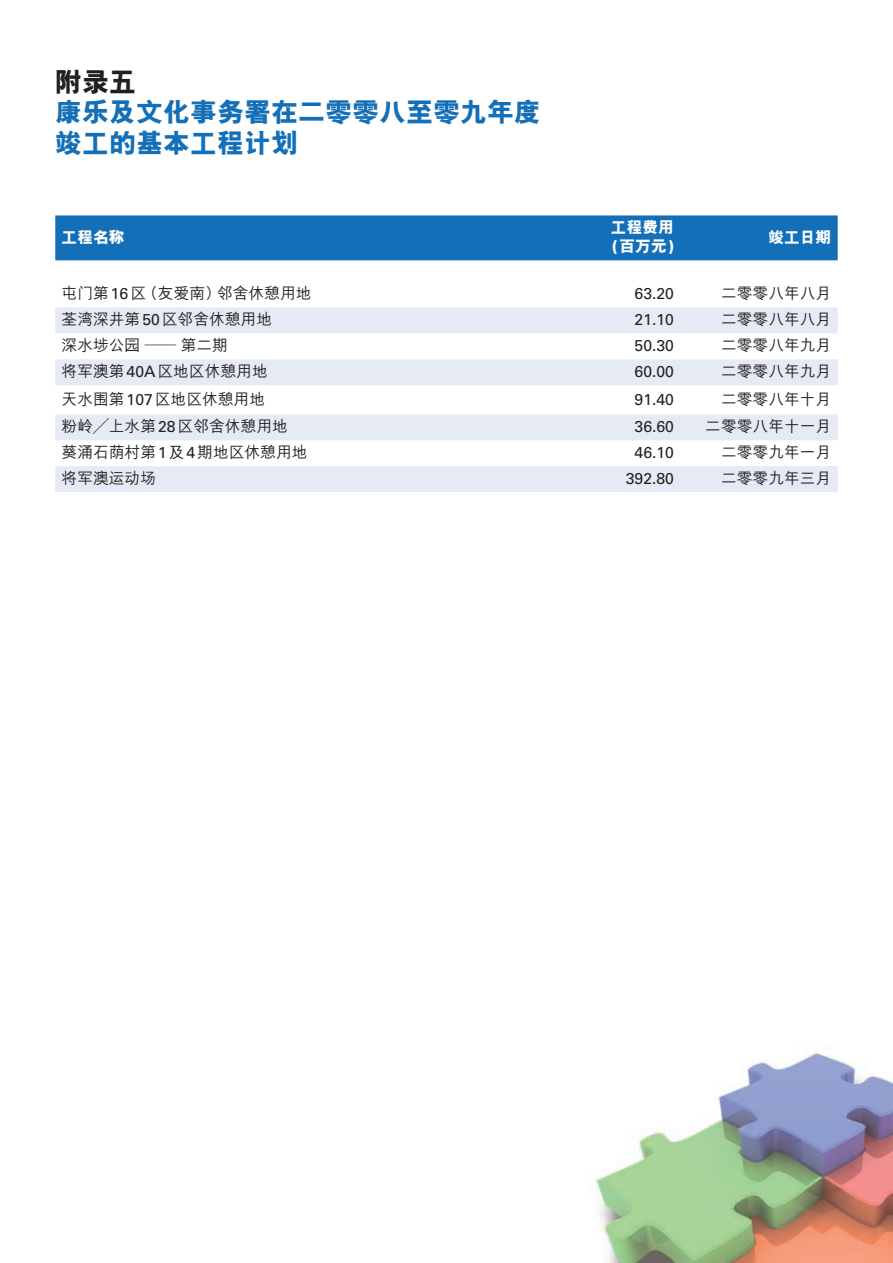
<style>
.page{position:relative;width:893px;height:1263px;background:#fff}
.page>*{position:absolute;margin:0;border:0;box-sizing:border-box;transform-origin:0 0}
.t1{font:800 27px/31.2px "M Hei HKS";color:#136fb8}
.t2{font:800 27px "M Hei HKS";color:#231f20}
.t3{font:500 15.75px "M Hei HKS";color:#231f20}
.t4{font:15.75px "Univers LT Std";color:#231f20}
.t5{font:800 15.75px/18.8px "M Hei HKS";color:#fff}
.s1{font-family:"Univers LT Std";font-weight:900}
.s2{font-family:"Univers LT Std";font-weight:400}
</style>
<div class="page">
<img style="left:595px;top:1053px;width:298px;height:210px">
<div style="left:55px;top:215px;width:783px;height:45px;background:#136fb8"></div>
<svg style="left:55px;top:307px;width:783px;height:185px;fill:#e5eaf5"></svg>
<h1 class="t2" style="left:55px;top:64px;width:83px">附錄五</h1>
<h1 class="t1" style="left:55px;top:97px;width:488px">康樂及文化事務署在二零零八至零九年度竣工的基本工程計劃</h1>
<p class="t5" style="left:62px;top:228px;width:64px">工程名稱</p>
<p class="t5" style="left:611px;top:218px;width:64px">工程費用<span class="s1">(</span>百萬元<span class="s1">)</span></p>
<p class="t5" style="left:768px;top:228px;width:64px">竣工日期</p>
<p class="t3" style="left:62px;top:282px;width:251px">屯門第<span class="s2">16</span>區（友愛南）鄰舍休憩用地</p>
<p class="t4" style="left:635px;top:284px;width:41px">63.20</p>
<p class="t3" style="left:721px;top:282px;width:112px">二零零八年八月</p>
<p class="t3" style="left:62px;top:308px;width:212px">荃灣深井第<span class="s2">50</span>區鄰舍休憩用地</p>
<p class="t4" style="left:635px;top:310px;width:41px">21.10</p>
<p class="t3" style="left:721px;top:308px;width:112px">二零零八年八月</p>
<p class="t3" style="left:62px;top:334px;width:168px">深水埗公園 —— 第二期</p>
<p class="t4" style="left:635px;top:336px;width:41px">50.30</p>
<p class="t3" style="left:721px;top:334px;width:112px">二零零八年九月</p>
<p class="t3" style="left:62px;top:360px;width:208px">將軍澳第<span class="s2">40A</span>區地區休憩用地</p>
<p class="t4" style="left:635px;top:362px;width:41px">60.00</p>
<p class="t3" style="left:721px;top:360px;width:112px">二零零八年九月</p>
<p class="t3" style="left:62px;top:387px;width:205px">天水圍第<span class="s2">107</span>區地區休憩用地</p>
<p class="t4" style="left:635px;top:390px;width:41px">91.40</p>
<p class="t3" style="left:721px;top:387px;width:112px">二零零八年十月</p>
<p class="t3" style="left:62px;top:415px;width:228px">粉嶺╱上水第<span class="s2">28</span>區鄰舍休憩用地</p>
<p class="t4" style="left:635px;top:417px;width:41px">36.60</p>
<p class="t3" style="left:705px;top:415px;width:127px">二零零八年十一月</p>
<p class="t3" style="left:62px;top:441px;width:247px">葵涌石蔭邨第<span class="s2">1</span>及<span class="s2">4</span>期地區休憩用地</p>
<p class="t4" style="left:635px;top:443px;width:41px">46.10</p>
<p class="t3" style="left:721px;top:441px;width:112px">二零零九年一月</p>
<p class="t3" style="left:62px;top:467px;width:96px">將軍澳運動場</p>
<p class="t4" style="left:626px;top:469px;width:50px">392.80</p>
<p class="t3" style="left:721px;top:467px;width:112px">二零零九年三月</p>
</div>
